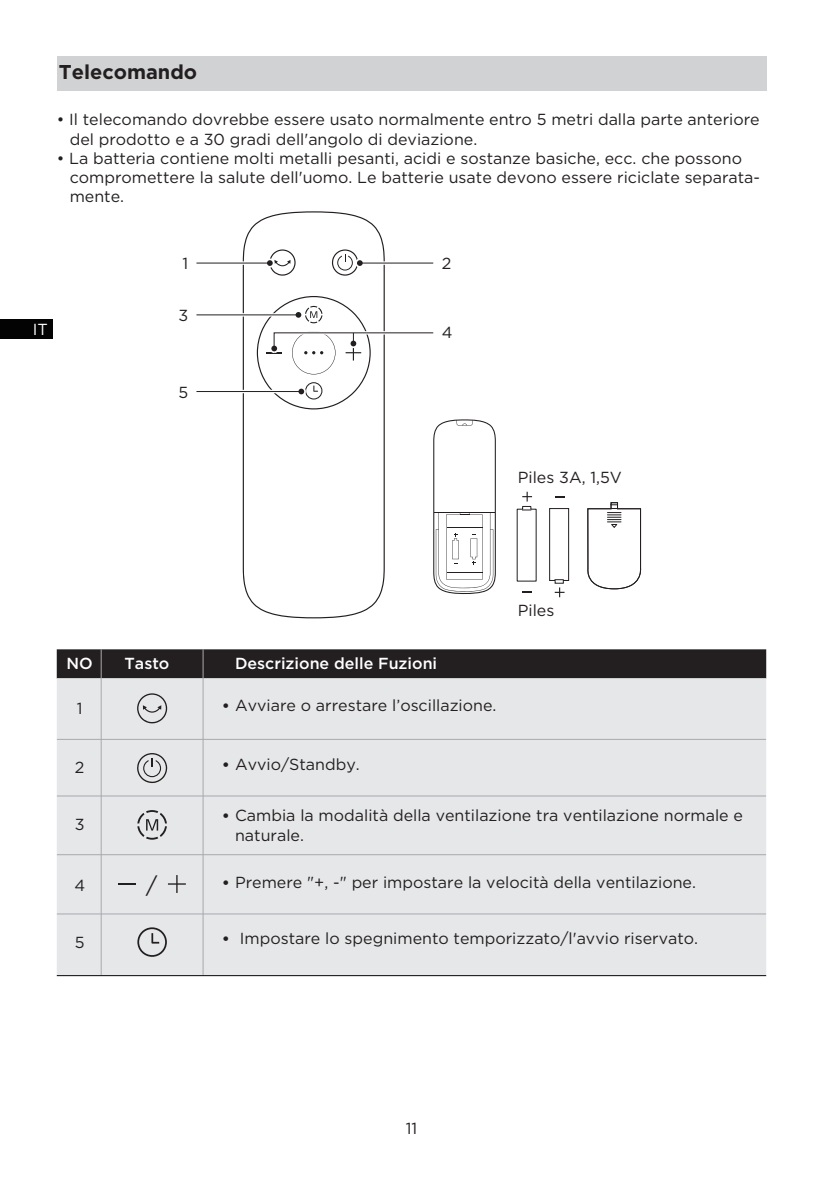
<style>
.page{position:relative;width:823px;height:1191px;background:#fff}
.page>*{position:absolute;margin:0;border:0;box-sizing:border-box;transform-origin:0 0}
.t1{font:22.2px "Gotham HTF";color:#231f20}
.t2{font:700 20px "Gotham HTF";color:#231f20}
.t3{font:16px/19.2px "Gotham HTF";color:#231f20}
.t4{font:500 16px "Gotham HTF";color:#fff}
.t5{font:16px "Gotham";color:#fff}
</style>
<div class="page">
<div style="left:57px;top:57px;width:708px;height:34px;background:#d1d2d4"></div>
<div style="left:57px;top:649px;width:708px;height:29px;background:#231f20"></div>
<div style="left:57px;top:678px;width:708px;height:297px;background:#e6e7e9"></div>
<hr style="left:202px;top:649px;width:1px;height:326px;background:#a8a9ad">
<hr style="left:101px;top:649px;width:1px;height:326px;background:#a8a9ad">
<hr style="left:57px;top:739px;width:708px;height:1px;background:#a8a9ad">
<hr style="left:57px;top:795px;width:708px;height:1px;background:#a8a9ad">
<hr style="left:57px;top:854px;width:708px;height:1px;background:#a8a9ad">
<hr style="left:57px;top:913px;width:708px;height:1px;background:#a8a9ad">
<hr style="left:57px;top:975px;width:708px;height:1px;background:#231f20">
<svg style="left:137px;top:753px;width:30px;height:30px"></svg>
<svg style="left:137px;top:927px;width:30px;height:29px"></svg>
<svg style="left:137px;top:693px;width:30px;height:30px"></svg>
<svg style="left:137px;top:810px;width:30px;height:29px"></svg>
<svg style="left:118px;top:883px;width:18px;height:1px"></svg>
<svg style="left:168px;top:875px;width:18px;height:18px"></svg>
<svg style="left:242px;top:211px;width:142px;height:407px"></svg>
<svg style="left:196px;top:261px;width:69px;height:4px"></svg>
<hr style="left:196px;top:263px;width:74px;height:1px;background:#231f20">
<svg style="left:267px;top:249px;width:28px;height:27px"></svg>
<svg style="left:364px;top:261px;width:69px;height:4px"></svg>
<hr style="left:359px;top:263px;width:74px;height:1px;background:#231f20">
<svg style="left:331px;top:249px;width:31px;height:27px"></svg>
<svg style="left:516px;top:492px;width:21px;height:90px"></svg>
<svg style="left:549px;top:508px;width:20px;height:89px"></svg>
<svg style="left:585px;top:649px;width:58px;height:328px;background:#d3d4d5"></svg>
<svg style="left:587px;top:502px;width:55px;height:88px"></svg>
<svg style="left:433px;top:419px;width:62px;height:175px"></svg>
<hr style="left:196px;top:313px;width:102px;height:3px;background:#fff">
<hr style="left:196px;top:314px;width:102px;height:1px;background:#231f20">
<hr style="left:196px;top:390px;width:105px;height:3px;background:#fff">
<hr style="left:196px;top:391px;width:105px;height:1px;background:#231f20">
<svg style="left:257px;top:296px;width:177px;height:113px"></svg>
<div style="left:0;top:319px;width:52px;height:20px;background:#030303"></div>
<p class="t2" style="left:59px;top:61px;width:140px">Telecomando</p>
<p class="t3" style="left:70px;top:110px;width:691px;text-indent:-13px">• Il telecomando dovrebbe essere usato normalmente entro 5 metri dalla parte anteriore del prodotto e a 30 gradi dell'angolo di deviazione.</p>
<p class="t3" style="left:70px;top:148px;width:691px;text-indent:-13px">• La batteria contiene molti metalli pesanti, acidi e sostanze basiche, ecc. che possono compromettere la salute dell'uomo. Le batterie usate devono essere riciclate separata&shy;mente.</p>
<p class="t3" style="left:182px;top:254px;width:7px">1</p>
<p class="t3" style="left:178px;top:305px;width:11px">3</p>
<p class="t3" style="left:441px;top:254px;width:11px">2</p>
<p class="t5" style="left:33px;top:320px;width:17px">IT</p>
<p class="t3" style="left:441px;top:323px;width:12px">4</p>
<p class="t3" style="left:178px;top:382px;width:11px">5</p>
<p class="t3" style="left:517px;top:467px;width:105px">Piles 3A, 1,5V</p>
<p class="t4" style="left:66px;top:654px;width:28px">NO</p>
<p class="t4" style="left:124px;top:654px;width:46px">Tasto</p>
<p class="t4" style="left:235px;top:654px;width:203px">Descrizione delle Fuzioni</p>
<p class="t3" style="left:222px;top:695px;width:275px"><sup>●</sup> Avviare o arrestare l’oscillazione.</p>
<p class="t3" style="left:77px;top:698px;width:7px">1</p>
<p class="t3" style="left:517px;top:600px;width:38px">Piles</p>
<p class="t3" style="left:75px;top:758px;width:11px">2</p>
<p class="t3" style="left:75px;top:815px;width:11px">3</p>
<p class="t3" style="left:74px;top:875px;width:12px">4</p>
<h1 class="t1" style="left:146px;top:873px;width:13px">/</h1>
<p class="t3" style="left:222px;top:755px;width:138px"><sup>●</sup> Avvio/Standby.</p>
<p class="t3" style="left:235px;top:806px;width:509px;text-indent:-12px"><sup>●</sup> Cambia la modalità della ventilazione tra ventilazione normale e naturale.</p>
<p class="t3" style="left:222px;top:872px;width:474px"><sup>●</sup> Premere "+, -" per impostare la velocità della ventilazione.</p>
<p class="t3" style="left:75px;top:932px;width:11px">5</p>
<p class="t3" style="left:222px;top:929px;width:476px"><sup>●</sup> Impostare lo spegnimento temporizzato/l'avvio riservato.</p>
<p class="t3" style="left:405px;top:1118px;width:13px">11</p>
</div>
